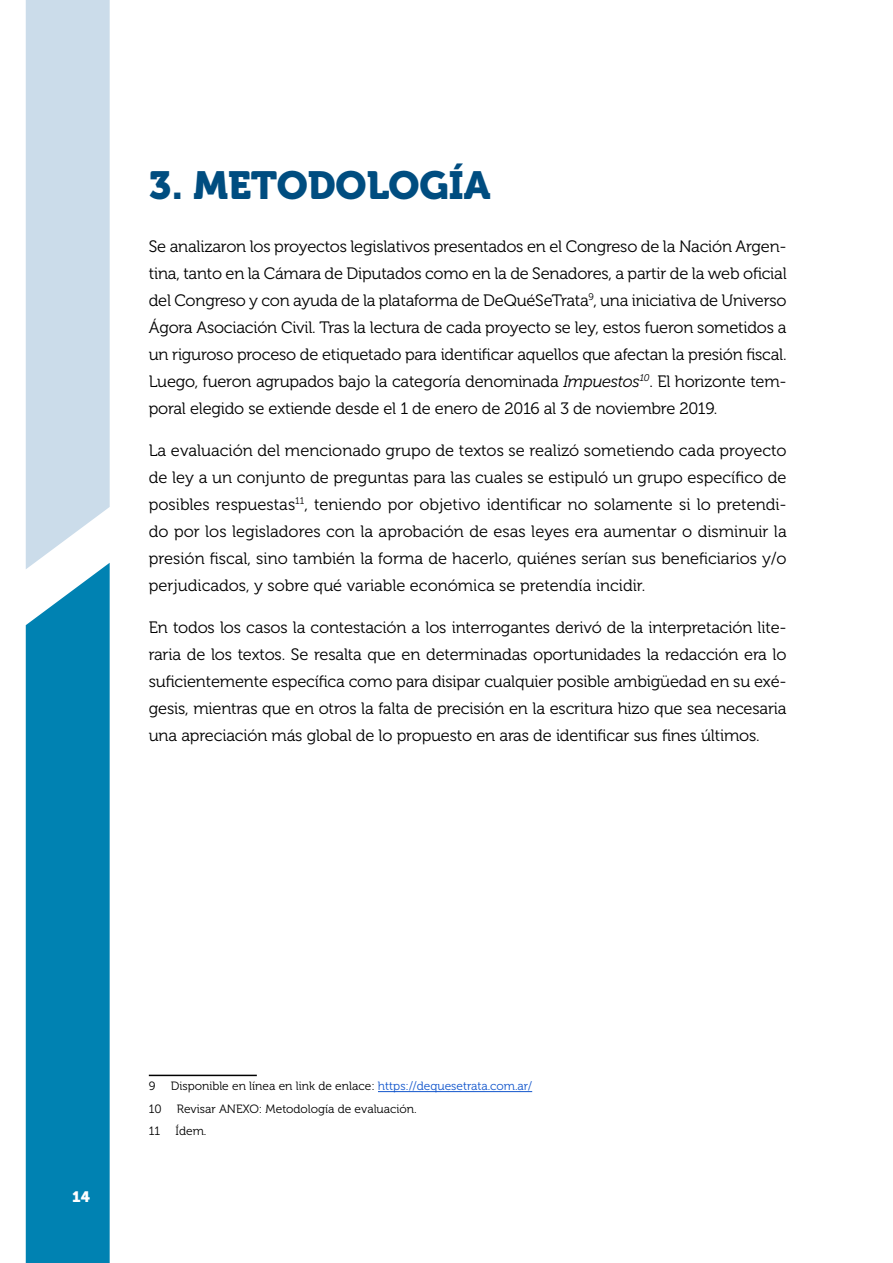
<style>
.page{position:relative;width:893px;height:1263px;background:#fff}
.page>*{position:absolute;margin:0;border:0;box-sizing:border-box;transform-origin:0 0}
.t1{font:39px "Museo 900";color:#004d80}
.t2{font:16.5px/27px "Museo 300";letter-spacing:-.01em;color:#000;text-align:justify}
.t3{font:15px "Museo 900";color:#fff}
.t4{font:12px "Museo 300";color:#000}
.s1{font-family:"Museo W03 300";font-style:italic}
.s2{color:#15c}
</style>
<div class="page">
<div style="left:26px;top:0;width:84px;height:563px;background:#cbdcea"></div>
<div style="left:26px;top:563px;width:84px;height:700px;background:#0082b2"></div>
<hr style="left:149px;top:1075px;width:108px;height:1px;background:#000">
<hr style="left:378px;top:1091px;width:154px;height:1px;background:#15c">
<h1 class="t1" style="left:149px;top:164px;width:343px">3. METODOLOGÍA</h1>
<p class="t2" style="left:149px;top:233px;width:639px">Se analizaron los proyectos legislativos presentados en el Congreso de la Nación Argen&shy;tina, tanto en la Cámara de Diputados como en la de Senadores, a partir de la web oficial del Congreso y con ayuda de la plataforma de DeQuéSeTrata<sup>9</sup>, una iniciativa de Universo Ágora Asociación Civil. Tras la lectura de cada proyecto se ley, estos fueron sometidos a un riguroso proceso de etiquetado para identificar aquellos que afectan la presión fiscal.<br>Luego, fueron agrupados bajo la categoría denominada <span class="s1">Impuestos</span><sup>10</sup>. El horizonte tem&shy;poral elegido se extiende desde el 1 de enero de 2016 al 3 de noviembre 2019.</p>
<p class="t2" style="left:149px;top:437px;width:639px">La evaluación del mencionado grupo de textos se realizó sometiendo cada proyecto de ley a un conjunto de preguntas para las cuales se estipuló un grupo específico de posibles respuestas<sup>11</sup>, teniendo por objetivo identificar no solamente si lo pretendi&shy;do por los legisladores con la aprobación de esas leyes era aumentar o disminuir la presión fiscal, sino también la forma de hacerlo, quiénes serían sus beneficiarios y/o perjudicados, y sobre qué variable económica se pretendía incidir.</p>
<p class="t2" style="left:149px;top:614px;width:639px">En todos los casos la contestación a los interrogantes derivó de la interpretación lite&shy;raria de los textos. Se resalta que en determinadas oportunidades la redacción era lo suficientemente específica como para disipar cualquier posible ambigüedad en su exé&shy;gesis, mientras que en otros la falta de precisión en la escritura hizo que sea necesaria una apreciación más global de lo propuesto en aras de identificar sus fines últimos.</p>
<p class="t3" style="left:72px;top:1188px;width:19px">14</p>
<p class="t4" style="left:149px;top:1080px;width:8px">9</p>
<p class="t4" style="left:171px;top:1080px;width:363px">Disponible en línea en link de enlace: <span class="s2">https://dequesetrata.com.ar/</span></p>
<p class="t4" style="left:149px;top:1102px;width:14px">10</p>
<p class="t4" style="left:177px;top:1102px;width:241px">Revisar ANEXO: Metodología de evaluación.</p>
<p class="t4" style="left:149px;top:1125px;width:13px">11</p>
<p class="t4" style="left:176px;top:1125px;width:32px">Ídem.</p>
</div>
